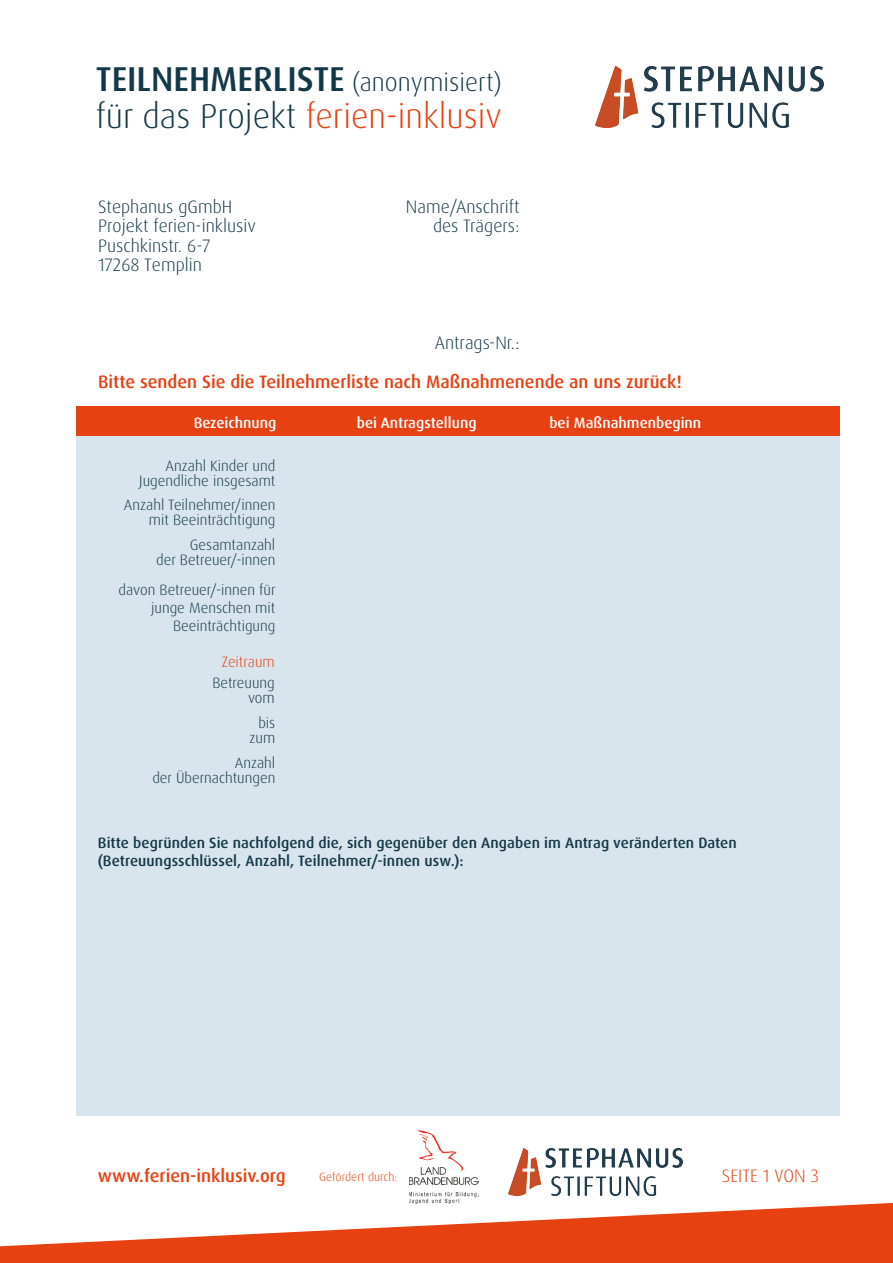
<style>
.page{position:relative;width:893px;height:1263px;background:#fff}
.page>*{position:absolute;margin:0;border:0;box-sizing:border-box;transform-origin:0 0}
.t1{font:500 34.5px/37.5px "Dax Pro";color:#133848}
.t2{font:300 18px/19.5px "Dax Pro";color:#133848}
.t3{font:500 18px "Dax Pro";color:#e74011}
.t4{font:300 18px "Dax Pro";color:#e74011}
.t5{font:300 15px/15px "Dax Pro";color:#133848;text-align:right}
.t6{font:500 15px/18px "Dax Pro";letter-spacing:.005em;color:#133848}
.t7{font:500 15px "Dax Pro";color:#fff}
.t8{font:300 15px "Dax Pro";color:#e74011}
.t9{font:300 12px "Dax Pro";color:#e74011}
.s1{font-weight:300;font-size:25.5px}
.s2{font-weight:300}
.s3{font-weight:300;color:#e74011}
</style>
<div class="page">
<svg style="left:0;top:1203px;width:893px;height:60px;fill:#e74011"></svg>
<img style="left:409px;top:1130px;width:69px;height:73px">
<div style="left:77px;top:407px;width:763px;height:708px;background:#d8e5ed"></div>
<div style="left:77px;top:407px;width:763px;height:29px;background:#e74011"></div>
<img style="left:595px;top:66px;width:229px;height:62px">
<img style="left:508px;top:1149px;width:175px;height:46px">
<h1 class="t1" style="left:96px;top:60px;width:407px">TEILNEHMERLISTE <span class="s1">(anonymisiert) </span><span class="s2">für das Projekt</span> <span class="s3">ferien-inklusiv</span></h1>
<p class="t2" style="left:98px;top:197px;width:159px">Stephanus gGmbH<br>Projekt ferien-inklusiv<br>Puschkinstr. 6-7<br>17268 Templin</p>
<p class="t2" style="left:406px;top:197px;width:115px;text-align:right">Name/Anschrift des Trägers:</p>
<p class="t2" style="left:435px;top:333px;width:86px">Antrags-Nr.:</p>
<p class="t3" style="left:98px;top:370px;width:585px">Bitte senden Sie die Teilnehmerliste nach Maßnahmenende an uns zurück!</p>
<p class="t7" style="left:194px;top:413px;width:84px">Bezeichnung</p>
<p class="t5" style="left:139px;top:458px;width:138px">Anzahl Kinder und<br>Jugendliche insgesamt</p>
<p class="t5" style="left:124px;top:498px;width:153px">Anzahl Teilnehmer/innen mit Beeinträchtigung</p>
<p class="t5" style="left:156px;top:537px;width:121px">Gesamtanzahl<br>der Betreuer/-innen</p>
<p class="t5" style="left:119px;top:581px;width:158px;line-height:18px">davon Betreuer/-innen für junge Menschen mit<br>Beeinträchtigung</p>
<p class="t8" style="left:222px;top:652px;width:55px">Zeitraum</p>
<p class="t5" style="left:212px;top:675px;width:64px">Betreuung vom</p>
<p class="t5" style="left:250px;top:715px;width:27px;text-align:center">bis zum</p>
<p class="t5" style="left:152px;top:755px;width:124px">Anzahl<br>der Übernachtungen</p>
<p class="t7" style="left:357px;top:413px;width:121px">bei Antragstellung</p>
<p class="t7" style="left:549px;top:413px;width:153px">bei Maßnahmenbeginn</p>
<p class="t6" style="left:98px;top:833px;width:641px">Bitte begründen Sie nachfolgend die, sich gegenüber den Angaben im Antrag veränderten Daten (Betreuungsschlüssel, Anzahl, Teilnehmer/-innen usw.):</p>
<p class="t3" style="left:98px;top:1164px;width:189px">www.ferien-inklusiv.org</p>
<p class="t9" style="left:319px;top:1169px;width:80px">Gefördert durch:</p>
<p class="t4" style="left:722px;top:1164px;width:99px">SEITE 1 VON 3</p>
</div>
